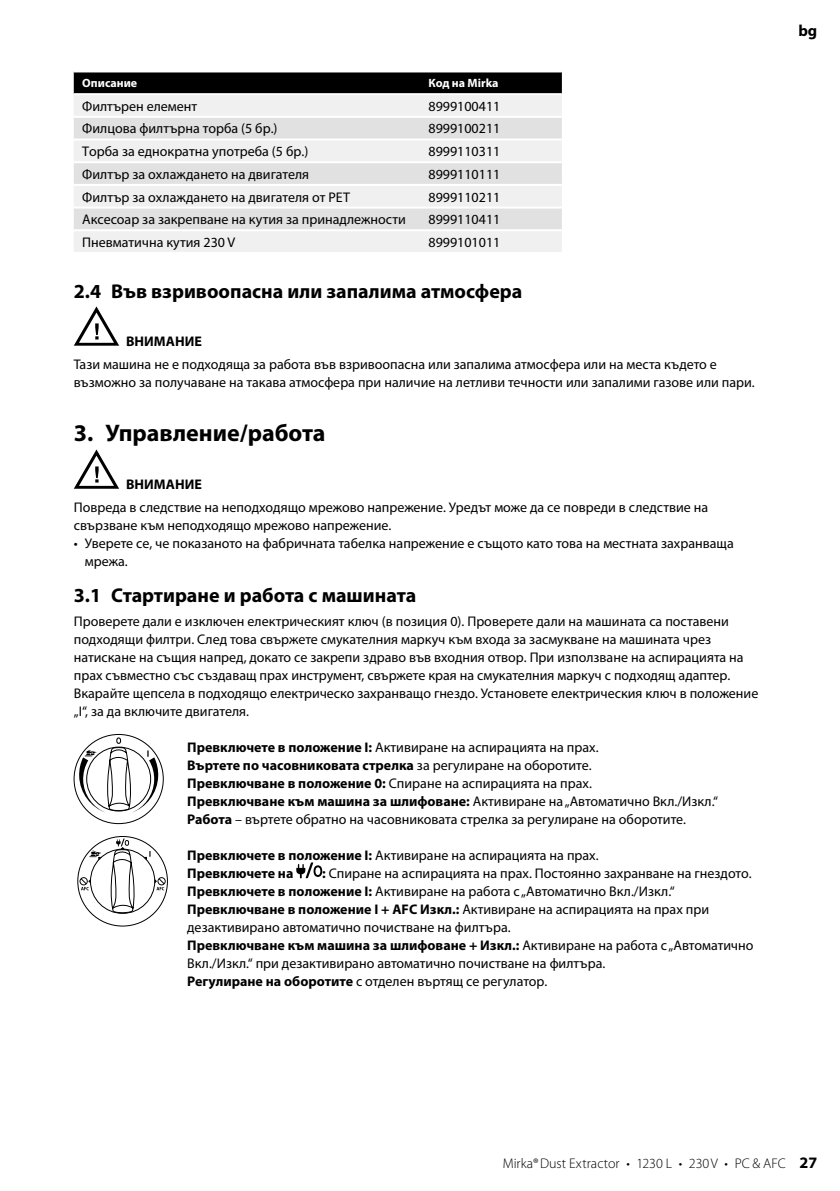
<style>
.page{position:relative;width:840px;height:1191px;background:#fff}
.page>*{position:absolute;margin:0;border:0;box-sizing:border-box;transform-origin:0 0}
.t1{font:700 24px "Myriad Pro";color:#000}
.t2{font:700 20px "Myriad Pro";color:#000}
.t3{font:700 16px "Myriad Pro";color:#000}
.t4{font:14px/18px "Myriad Pro";color:#000}
.t5{font:700 14px/18px "Myriad Pro";color:#000}
.t6{font:300 14px "Myriad Pro";color:#000}
.t7{font:700 12px "Myriad Pro";color:#fff}
.s1{font-weight:700}
.s2{font-weight:400}
.s3{font-weight:700;font-size:16px}
</style>
<div class="page">
<div style="left:74px;top:72px;width:487px;height:21px;background:#000"></div>
<div style="left:74px;top:95px;width:487px;height:157px;background:#f0f0f0"></div>
<svg style="left:74px;top:118px;width:487px;height:111px;fill:#e1e1e1"></svg>
<hr style="left:74px;top:116px;width:346px;height:2px;background:#fff">
<hr style="left:420px;top:116px;width:141px;height:2px;background:#fff">
<hr style="left:74px;top:138px;width:346px;height:2px;background:#fff">
<hr style="left:420px;top:138px;width:141px;height:2px;background:#fff">
<hr style="left:74px;top:161px;width:346px;height:2px;background:#fff">
<hr style="left:420px;top:161px;width:141px;height:2px;background:#fff">
<hr style="left:74px;top:184px;width:346px;height:2px;background:#fff">
<hr style="left:420px;top:184px;width:141px;height:2px;background:#fff">
<hr style="left:74px;top:207px;width:346px;height:2px;background:#fff">
<hr style="left:420px;top:207px;width:141px;height:2px;background:#fff">
<hr style="left:74px;top:229px;width:346px;height:2px;background:#fff">
<hr style="left:420px;top:229px;width:141px;height:2px;background:#fff">
<svg style="left:74px;top:306px;width:45px;height:40px"></svg>
<svg style="left:74px;top:449px;width:45px;height:40px"></svg>
<svg style="left:73px;top:734px;width:95px;height:193px"></svg>
<svg style="left:296px;top:862px;width:26px;height:16px"></svg>
<p class="t7" style="left:82px;top:77px;width:56px">Описание</p>
<p class="t7" style="left:428px;top:77px;width:72px">Код на Mirka</p>
<p class="t4" style="left:82px;top:97px;width:116px">Филтърен елемент</p>
<p class="t4" style="left:428px;top:97px;width:73px">8999100411</p>
<p class="t4" style="left:82px;top:120px;width:197px">Филцова филтърна торба (5 бр.)</p>
<p class="t4" style="left:428px;top:120px;width:73px">8999100211</p>
<p class="t4" style="left:82px;top:143px;width:227px">Торба за еднократна употреба (5 бр.)</p>
<p class="t4" style="left:428px;top:143px;width:73px">8999110311</p>
<p class="t4" style="left:82px;top:165px;width:228px">Филтър за охлаждането на двигателя</p>
<p class="t4" style="left:428px;top:165px;width:73px">8999110111</p>
<p class="t4" style="left:82px;top:188px;width:269px">Филтър за охлаждането на двигателя от PET</p>
<p class="t4" style="left:428px;top:188px;width:73px">8999110211</p>
<p class="t4" style="left:82px;top:211px;width:325px">Аксесоар за закрепване на кутия за принадлежности</p>
<p class="t4" style="left:428px;top:211px;width:73px">8999110411</p>
<p class="t4" style="left:82px;top:233px;width:154px">Пневматична кутия 230 V</p>
<p class="t4" style="left:428px;top:233px;width:73px">8999101011</p>
<h2 class="t2" style="left:74px;top:280px;width:450px">2.4 Във взривоопасна или запалима атмосфера</h2>
<p class="t5" style="left:126px;top:332px;width:77px">ВНИМАНИЕ</p>
<p class="t4" style="left:74px;top:356px;width:681px">Тази машина не е подходяща за работа във взривоопасна или запалима атмосфера или на места където е възможно за получаване на такава атмосфера при наличие на летливи течности или запалими газове или пари.</p>
<h1 class="t1" style="left:74px;top:420px;width:253px">3. Управление/работа</h1>
<p class="t5" style="left:126px;top:475px;width:77px">ВНИМАНИЕ</p>
<p class="t4" style="left:74px;top:499px;width:635px">Повреда в следствие на неподходящо мрежово напрежение. Уредът може да се повреди в следствие на свързване към неподходящо мрежово напрежение.</p>
<p class="t4" style="left:85px;top:535px;width:650px;text-indent:-11px">• Уверете се, че показаното на фабричната табелка напрежение е същото като това на местната захранваща мрежа.</p>
<h2 class="t2" style="left:74px;top:584px;width:344px">3.1 Стартиране и работа с машината</h2>
<p class="t4" style="left:74px;top:612px;width:685px">Проверете дали е изключен електрическият ключ (в позиция 0). Проверете дали на машината са поставени подходящи филтри. След това свържете смукателния маркуч към входа за засмукване на машината чрез натискане на същия напред, докато се закрепи здраво във входния отвор. При използване на аспирацията на прах съвместно със създаващ прах инструмент, свържете края на смукателния маркуч с подходящ адаптер.<br>Вкарайте щепсела в подходящо електрическо захранващо гнездо. Установете електрическия ключ в положение „І“, за да включите двигателя.</p>
<p class="t4" style="left:187px;top:738px;width:532px"><span class="s1">Превключете в положение І:</span> Активиране на аспирацията на прах.<br><span class="s1">Въртете по часовниковата стрелка</span> за регулиране на оборотите.<br><span class="s1">Превключване в положение 0:</span> Спиране на аспирацията на прах.<br><span class="s1">Превключване към машина за шлифоване:</span> Активиране на „Автоматично Вкл./Изкл.“ <span class="s1">Работа</span> – въртете обратно на часовниковата стрелка за регулиране на оборотите.</p>
<p class="t5" style="left:187px;top:846px;width:411px">Превключете в положение І: <span class="s2">Активиране на аспирацията на прах.<br></span>Превключете на</p>
<p class="t4" style="left:187px;top:864px;width:567px;text-indent:135px"><span class="s1">:</span> Спиране на аспирацията на прах. Постоянно захранване на гнездото.<br><span class="s1">Превключете в положение І:</span> Активиране на работа с „Автоматично Вкл./Изкл.“ <span class="s1">Превключване в положение I + AFC Изкл.:</span> Активиране на аспирацията на прах при дезактивирано автоматично почистване на филтъра.<br><span class="s1">Превключване към машина за шлифоване + Изкл.:</span> Активиране на работа с „Автоматично Вкл./Изкл.“ при дезактивирано автоматично почистване на филтъра.<br><span class="s1">Регулиране на оборотите</span> с отделен въртящ се регулатор.</p>
<p class="t3" style="left:797px;top:22px;width:20px">bg</p>
<p class="t6" style="left:502px;top:1155px;width:316px">Mirka®Dust Extractor • 1230 L • 230V • PC &amp; AFC <span class="s3">27</span></p>
</div>
